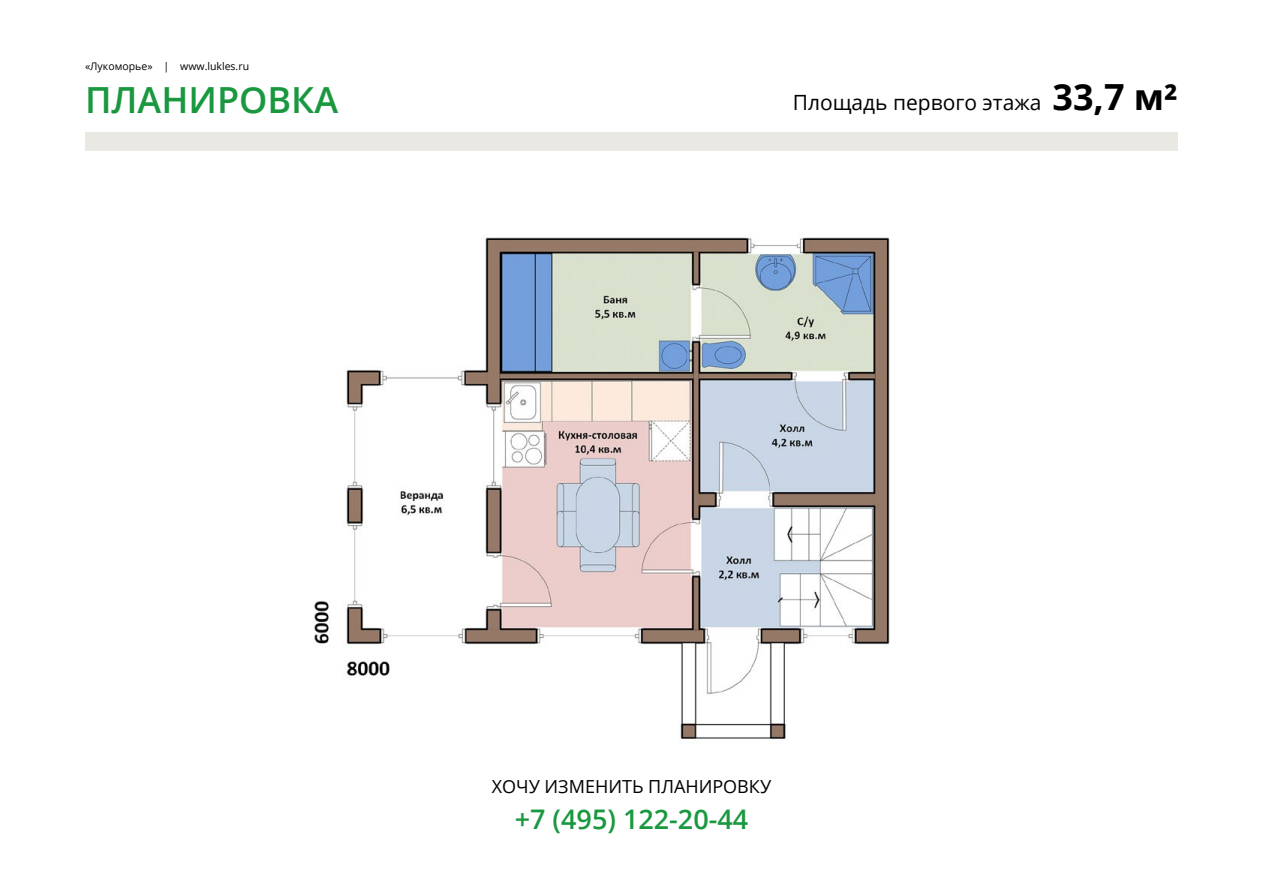
<style>
.page{position:relative;width:1263px;height:893px;background:#fff}
.page>*{position:absolute;margin:0;border:0;box-sizing:border-box;transform-origin:0 0}
.t1{font:600 36px "Open Sans";color:#19983f}
.t2{font:600 27px "Open Sans";color:#19983f}
.t3{font:21px "Open Sans";color:#000}
.t4{font:18px "Open Sans";color:#000}
.t5{font:10.5px "Open Sans";color:#000}
.s1{font-weight:700;font-size:36px}
</style>
<div class="page">
<img style="left:314px;top:237px;width:576px;height:502px">
<div style="left:85px;top:132px;width:1093px;height:19px;background:#eae8e3"></div>
<p class="t5" style="left:85px;top:59px;width:166px">«Лукоморье» | www.lukles.ru</p>
<h1 class="t1" style="left:85px;top:75px;width:79px">ПЛАНИ</h1>
<h1 class="t1" style="left:217px;top:75px;width:123px">РОВКА</h1>
<p class="t3" style="left:793px;top:88px;width:387px">Площадь первого этажа <span class="s1">33,7 м²</span></p>
<p class="t4" style="left:492px;top:775px;width:281px">ХОЧУ ИЗ МЕНИТЬ ПЛАНИ РОВКУ</p>
<p class="t2" style="left:515px;top:800px;width:235px">+7 (495) 122-20-44</p>
</div>
